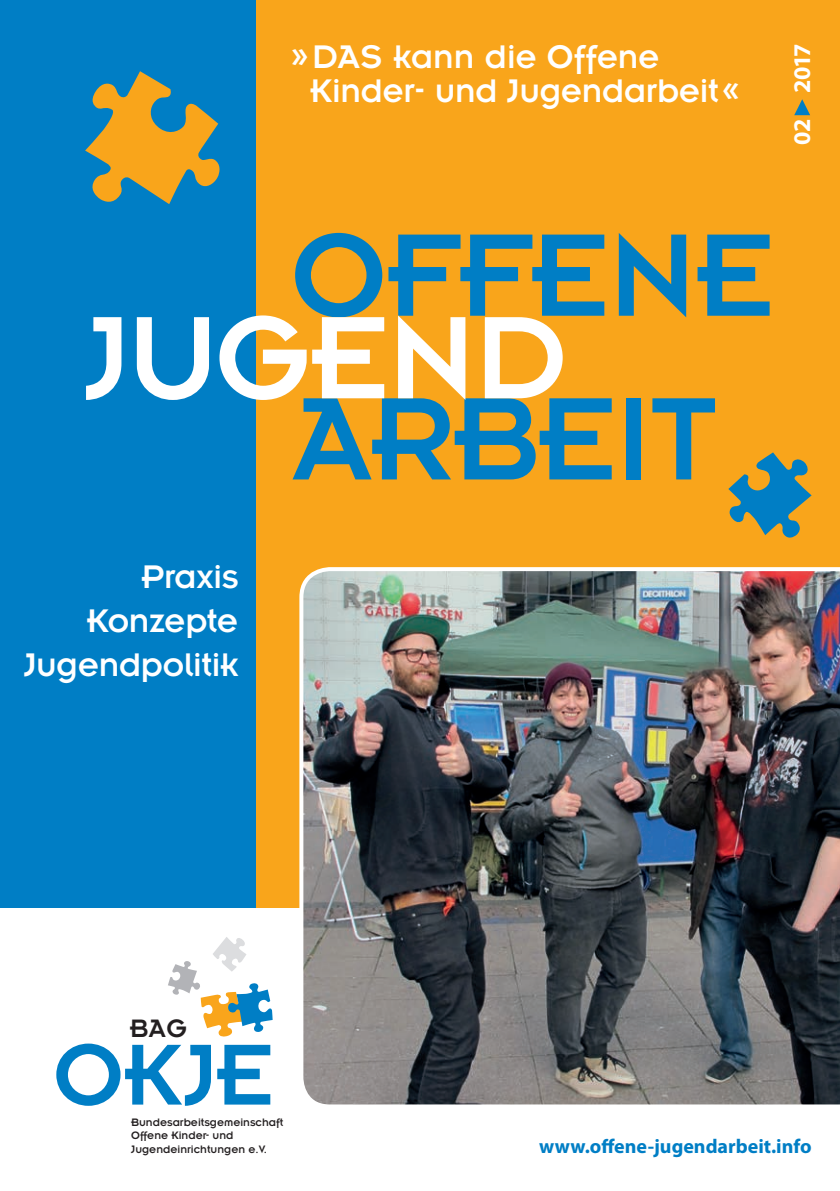
<style>
.page{position:relative;width:840px;height:1191px;background:#fff}
.page>*{position:absolute;margin:0;border:0;box-sizing:border-box;transform-origin:0 0}
.t1{font:129.2px "Insignia LT Std";letter-spacing:-.005em;color:#007ec5}
.t2{font:129.2px "Insignia LT Std";letter-spacing:-.01em;color:#fff}
.t3{font:95.2px "Insignia LT Std";color:#007ec5}
.t4{font:36px/44px "Insignia LT Std";letter-spacing:-.01em;color:#fff}
.t5{font:27.8px "Insignia LT Std";color:#231f20}
.t6{font:700 24px "Myriad Pro";letter-spacing:-.035em;color:#fff}
.t7{font:700 20px "Myriad Pro";color:#007ec5}
.t8{font:11.8px/13.8px "Insignia LT Std";color:#231f20}
</style>
<div class="page">
<div style="left:0;top:0;width:839px;height:907px;background:#f9a51b"></div>
<div style="left:0;top:0;width:255px;height:907px;background:#007ec5"></div>
<svg style="left:168px;top:937px;width:104px;height:100px"></svg>
<svg style="left:728px;top:452px;width:83px;height:86px"></svg>
<svg style="left:85px;top:71px;width:135px;height:133px"></svg>
<svg style="left:794px;top:99px;width:15px;height:16px"></svg>
<img style="left:297px;top:567px;width:542px;height:538px">
<p class="t4" style="left:310px;top:40px;width:431px;line-height:34px;text-indent:-20px">» DAS kann die Offene<br>Kinder- und Jugendarbeit «</p>
<p class="t6" style="left:786px;top:145px;width:103px;rotate:-90deg">02 2017</p>
<h1 class="t1" style="left:291px;top:209px;width:485px">OFFENE</h1>
<h1 class="t2" style="left:85px;top:292px;width:483px">JUGEND</h1>
<h1 class="t1" style="left:292px;top:373px;width:426px">ARBEIT</h1>
<p class="t4" style="left:24px;top:554px;width:216px;text-align:right">Praxis<br>Konzepte<br>Jugendpolitik</p>
<p class="t5" style="left:130px;top:1014px;width:59px">BAG</p>
<h2 class="t3" style="left:53px;top:1026px;width:222px">OKJE</h2>
<p class="t8" style="left:131px;top:1115px;width:154px">Bundesarbeitsgemeinschaft<br>Offene Kinder- und<br>Jugendeinrichtungen e.V.</p>
<p class="t7" style="left:539px;top:1133px;width:274px">www.offene-jugendarbeit.info</p>
</div>
